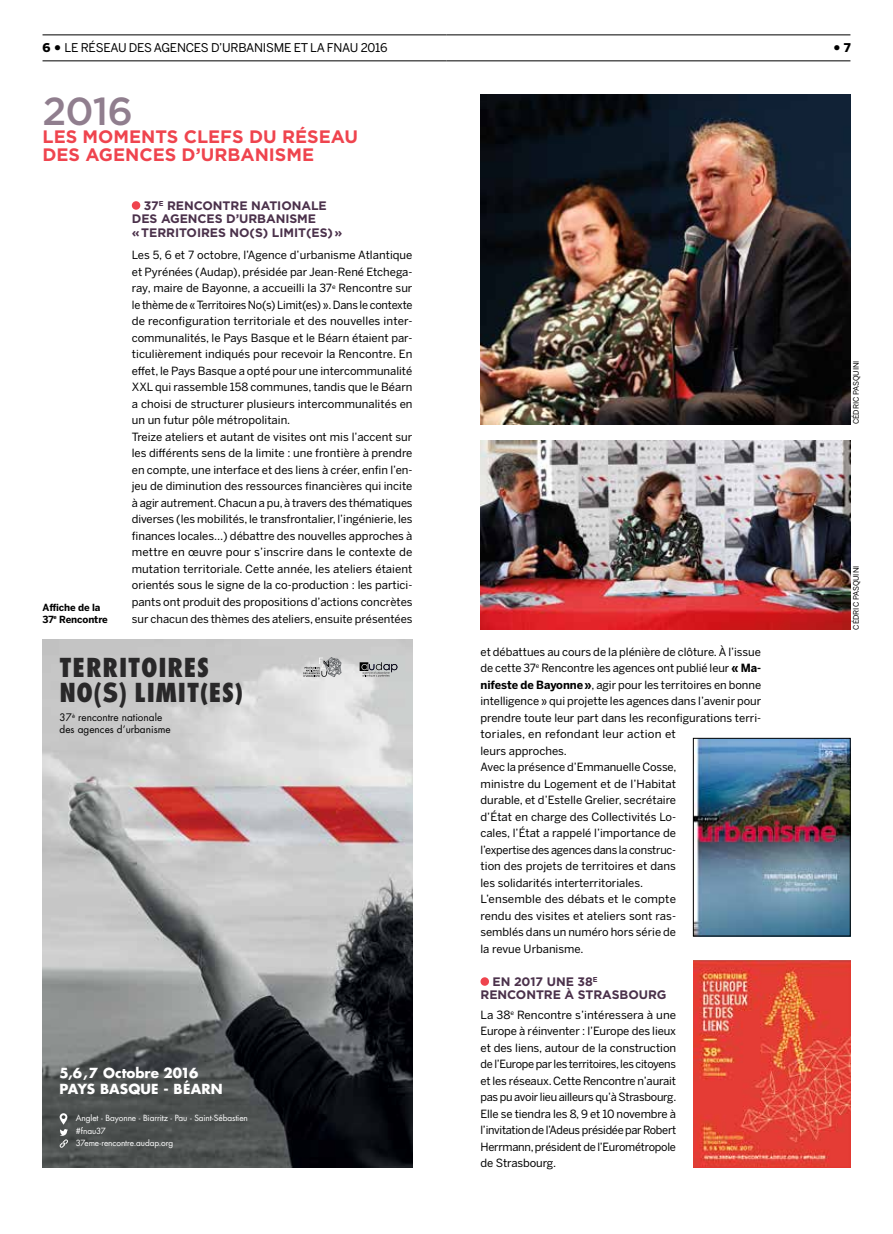
<style>
.page{position:relative;width:893px;height:1234px;background:#fff}
.page>*{position:absolute;margin:0;border:0;box-sizing:border-box;transform-origin:0 0}
.t1{font:500 39px "Gotham";color:#907e8e}
.t2{font:800 condensed 25.35px/25px "Futura Std";letter-spacing:.03em;color:#292829}
.t3{font:700 18px/18px "Gotham";color:#ef444e}
.t4{font:900 18px "Benton Sans";color:#000}
.t5{font:700 13.5px/16.2px "Futura Std";color:#fff}
.t6{font:700 12.3px/13.5px "Gotham";letter-spacing:-.005em;color:#4b314b}
.t7{font:12px "Benton Sans";letter-spacing:-.02em;color:#000}
.t8{font:11.25px/16.5px "Benton Sans";color:#000}
.t9{font:10.05px/12px "Futura Std";color:#000}
.t10{font:700 9.75px/12px "Benton Sans";letter-spacing:-.01em;color:#000}
.t11{font:8.25px/12.5px "Futura Std";letter-spacing:-.005em;color:#fff}
.t12{font:7.5px "Benton Sans";letter-spacing:-.005em;color:#000}
.s1{font-weight:900}
.s2{font-weight:900;font-size:18px}
.s3{font-size:12px}
.s4{font-weight:700;font-stretch:normal}
.s5{font-weight:700}
</style>
<div class="page">
<hr style="left:43px;top:35px;width:403px;height:1px;background:#000">
<hr style="left:43px;top:61px;width:403px;height:1px;background:#000">
<hr style="left:446px;top:35px;width:404px;height:1px;background:#000">
<hr style="left:446px;top:61px;width:404px;height:1px;background:#000">
<div style="left:132px;top:201px;width:8px;height:9px;background:#ef444e;border-radius:50%"></div>
<img style="left:43px;top:639px;width:369px;height:528px">
<svg style="left:59px;top:1112px;width:9px;height:35px"></svg>
<svg style="left:303px;top:657px;width:39px;height:20px"></svg>
<svg style="left:360px;top:662px;width:37px;height:15px"></svg>
<div style="left:480px;top:977px;width:9px;height:8px;background:#ef444e;border-radius:50%"></div>
<img style="left:695px;top:740px;width:153px;height:194px">
<div style="left:693px;top:738px;width:157px;height:198px;border:1px solid #000"></div>
<img style="left:480px;top:94px;width:370px;height:330px">
<img style="left:480px;top:441px;width:370px;height:188px">
<img style="left:693px;top:960px;width:157px;height:207px">
<p class="t7" style="left:43px;top:41px;width:346px"><span class="s1">6</span> <span class="s2">•</span> LE RÉSEAU DES AGENCES D’URBANISME ET LA FNAU 2016</p>
<h3 class="t4" style="left:833px;top:36px;width:19px">•<span class="s3">7</span></h3>
<h1 class="t1" style="left:43px;top:86px;width:92px">2016</h1>
<h3 class="t3" style="left:43px;top:128px;width:317px">LES MOMENTS CLEFS DU RÉSEAU<br>DES AGENCES D’URBANISME</h3>
<p class="t10" style="left:43px;top:600px;width:67px">Affiche de la<br>37<sup>e</sup> Rencontre</p>
<p class="t6" style="left:132px;top:198px;width:212px;text-indent:12px">37<sup>E</sup> RENCONTRE NATIONALE<br>DES AGENCES D’URBANISME<br>« TERRITOIRES NO(S) LIMIT(ES) »</p>
<p class="t8" style="left:132px;top:247px;width:282px">Les 5, 6 et 7 octobre, l’Agence d’urbanisme Atlantique et Pyrénées (Audap), présidée par Jean-René Etchega&shy;ray, maire de Bayonne, a accueilli la 37<sup>e</sup> Rencontre sur le thème de «Territoires No(s) Limit(es) ». Dans le contexte de reconfiguration territoriale et des nouvelles inter&shy;communalités, le Pays Basque et le Béarn étaient par&shy;ticulièrement indiqués pour recevoir la Rencontre. En effet, le Pays Basque a opté pour une intercommunalité XXL qui rassemble 158 communes, tandis que le Béarn a choisi de structurer plusieurs intercommunalités en un un futur pôle métropolitain.<br>Treize ateliers et autant de visites ont mis l’accent sur les différents sens de la limite : une frontière à prendre en compte, une interface et des liens à créer, enfin l’en&shy;jeu de diminution des ressources financières qui incite à agir autrement. Chacun a pu, à travers des thématiques diverses (les mobilités, le transfrontalier, l’ingénierie, les finances locales…) débattre des nouvelles approches à mettre en œuvre pour s’inscrire dans le contexte de mutation territoriale. Cette année, les ateliers étaient orientés sous le signe de la co-production : les partici&shy;pants ont produit des propositions d’actions concrètes sur chacun des thèmes des ateliers, ensuite présentées</p>
<h2 class="t2" style="left:60px;top:655px;width:185px">TERRITOIRES<br>NO<span class="s4">(S)</span> LIMIT(ES)</h2>
<p class="t9" style="left:60px;top:711px;width:112px">37<sup>è</sup> rencontre nationale des agences d’urbanisme</p>
<p class="t5" style="left:60px;top:1064px;width:165px">5,6,7 Octobre 2016<br>PAYS BASQUE - BÉARN</p>
<p class="t11" style="left:76px;top:1111px;width:174px">Anglet - Bayonne - Biarritz - Pau - Saint-Sébastien #fnau37<br>37eme-rencontre.audap.org</p>
<p class="t8" style="left:480px;top:643px;width:282px">et débattues au cours de la plénière de clôture. À l’issue de cette 37<sup>e</sup> Rencontre les agences ont publié leur <span class="s5">« Ma&shy;nifeste de Bayonne»</span>, agir pour les territoires en bonne intelligence » qui projette les agences dans l’avenir pour prendre toute leur part dans les reconfigurations terri&shy;toriales, en refondant leur action et<br>leurs approches.<br>Avec la présence d’Emmanuelle Cosse,<br>ministre du Logement et de l’Habitat<br>durable, et d’Estelle Grelier, secrétaire<br>d’État en charge des Collectivités Lo-<br>cales, l’État a rappelé l’importance de<br>l’expertise des agences dans la construc-<br>tion des projets de territoires et dans<br>les solidarités interterritoriales.<br>L’ensemble des débats et le compte<br>rendu des visites et ateliers sont ras-<br>semblés dans un numéro hors série de<br>la revue Urbanisme.</p>
<p class="t6" style="left:480px;top:974px;width:187px;text-indent:12px">EN 2017 UNE 38<sup>E<br></sup>RENCONTRE À STRASBOURG</p>
<p class="t8" style="left:480px;top:1006px;width:197px;text-align:justify">La 38<sup>e</sup> Rencontre s’intéressera à une Europe à réinventer : l’Europe des lieux et des liens, autour de la construction de l’Europe par les territoires, les citoyens et les réseaux. Cette Rencontre n’aurait pas pu avoir lieu ailleurs qu’à Strasbourg.<br>Elle se tiendra les 8, 9 et 10 novembre à l’invitation de l’Adeus présidée par Robert Herrmann, président de l’Eurométropole de Strasbourg.</p>
<p class="t12" style="left:852px;top:424px;width:65px;rotate:-90deg">CÉDRIC PASQUINI</p>
<p class="t12" style="left:852px;top:629px;width:65px;rotate:-90deg">CÉDRIC PASQUINI</p>
</div>
